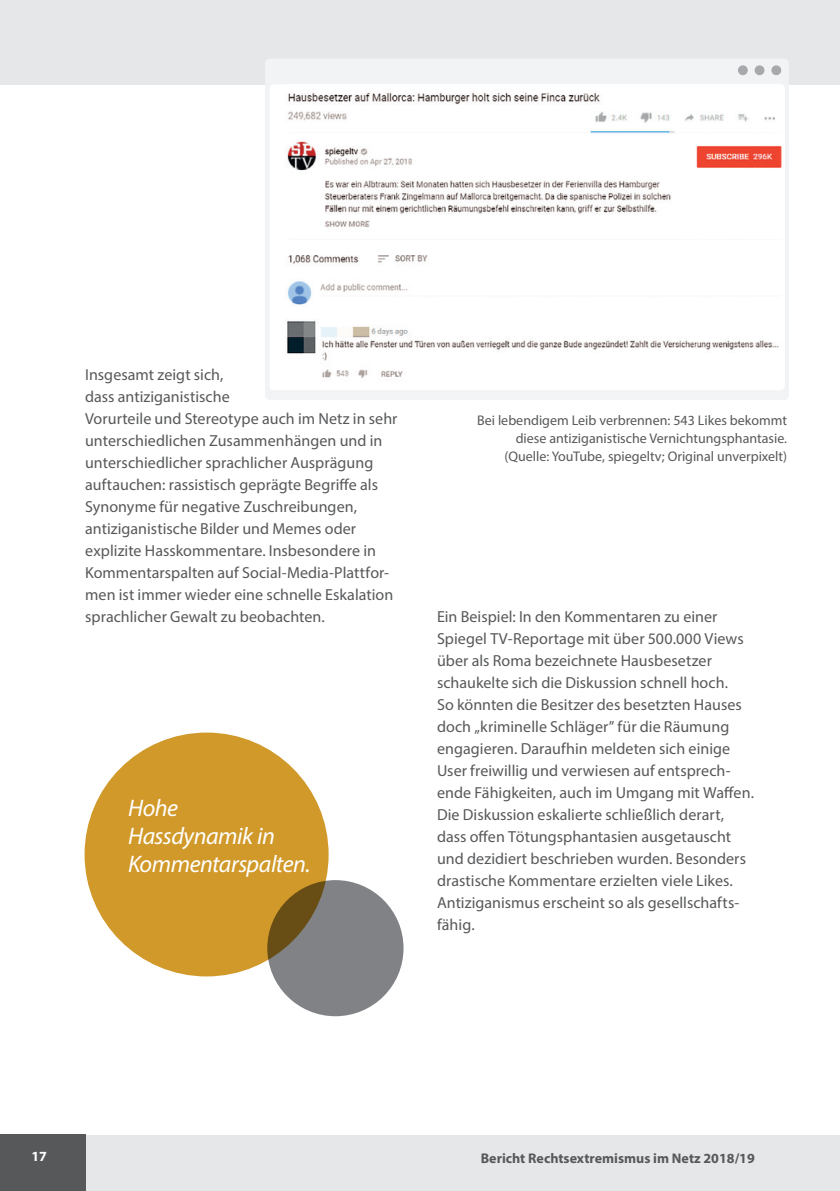
<style>
.page{position:relative;width:840px;height:1191px;background:#fff}
.page>*{position:absolute;margin:0;border:0;box-sizing:border-box;transform-origin:0 0}
.t1{font:italic 24px "Myriad Pro";letter-spacing:-.02em;color:#fff}
.t2{font:16px/22px "Myriad Pro";letter-spacing:.005em;color:#57585a}
.t3{font:14px "Myriad Pro";color:#57585a}
.t4{font:700 14px "Myriad Pro";color:#57585a}
.t5{font:700 14px "Myriad Pro";color:#fff}
</style>
<div class="page">
<div style="left:0;top:0;width:839px;height:1191px;background:#e6e7e9"></div>
<div style="left:0;top:85px;width:839px;height:1049px;background:#fff"></div>
<div style="left:84px;top:732px;width:244px;height:244px;background:#d09929;border-radius:50%"></div>
<svg style="left:267px;top:880px;width:136px;height:136px;fill:#808285"></svg>
<div style="left:265px;top:59px;width:523px;height:341px;background:#f2f3f4;border-radius:4px"></div>
<div style="left:269px;top:84px;width:515px;height:306px;background:#fff;border-radius:4px"></div>
<img style="left:286px;top:92px;width:496px;height:286px">
<div style="left:737px;top:65px;width:10px;height:10px;background:#a8a9ad;border-radius:50%"></div>
<div style="left:754px;top:65px;width:10px;height:10px;background:#a8a9ad;border-radius:50%"></div>
<div style="left:771px;top:65px;width:9px;height:10px;background:#a8a9ad;border-radius:50%"></div>
<div style="left:0;top:1134px;width:85px;height:57px;background:#57585a"></div>
<p class="t2" style="left:85px;top:363px;width:146px">Insgesamt zeigt sich, dass antiziganistische</p>
<p class="t2" style="left:85px;top:407px;width:314px">Vorurteile und Stereotype auch im Netz in sehr unterschiedlichen Zusammenhängen und in unterschiedlicher sprachlicher Ausprägung auftauchen: rassistisch geprägte Begriffe als Synonyme für negative Zuschreibungen, antiziganistische Bilder und Memes oder explizite Hasskommentare. Insbesondere in Kommentarspalten auf Social-Media-Plattfor&shy;men ist immer wieder eine schnelle Eskalation sprachlicher Gewalt zu beobachten.</p>
<p class="t1" style="left:128px;top:793px;width:52px">Hohe</p>
<p class="t1" style="left:128px;top:821px;width:148px">Hassdynamik in</p>
<p class="t1" style="left:128px;top:849px;width:184px">Kommentarspalten.</p>
<p class="t3" style="left:477px;top:411px;width:311px">Bei lebendigem Leib verbrennen: 543 Likes bekommt</p>
<p class="t3" style="left:515px;top:429px;width:273px">diese antiziganistische Vernichtungsphantasie.</p>
<p class="t3" style="left:504px;top:447px;width:284px">(Quelle: YouTube, spiegeltv; Original unverpixelt)</p>
<p class="t2" style="left:437px;top:605px;width:282px">Ein Beispiel: In den Kommentaren zu einer</p>
<p class="t2" style="left:437px;top:627px;width:318px">Spiegel TV-Reportage mit über 500.000 Views über als Roma bezeichnete Hausbesetzer schaukelte sich die Diskussion schnell hoch.<br>So könnten die Besitzer des besetzten Hauses doch „kriminelle Schläger” für die Räumung engagieren. Daraufhin meldeten sich einige User freiwillig und verwiesen auf entsprech&shy;ende Fähigkeiten, auch im Umgang mit Waffen.<br>Die Diskussion eskalierte schließlich derart, dass offen Tötungsphantasien ausgetauscht und dezidiert beschrieben wurden. Besonders drastische Kommentare erzielten viele Likes.</p>
<p class="t2" style="left:437px;top:891px;width:303px">Antiziganismus erscheint so als gesellschafts&shy;fähig.</p>
<p class="t5" style="left:32px;top:1146px;width:17px">17</p>
<p class="t4" style="left:480px;top:1149px;width:275px">Bericht Rechtsextremismus im Netz 2018/19</p>
</div>
